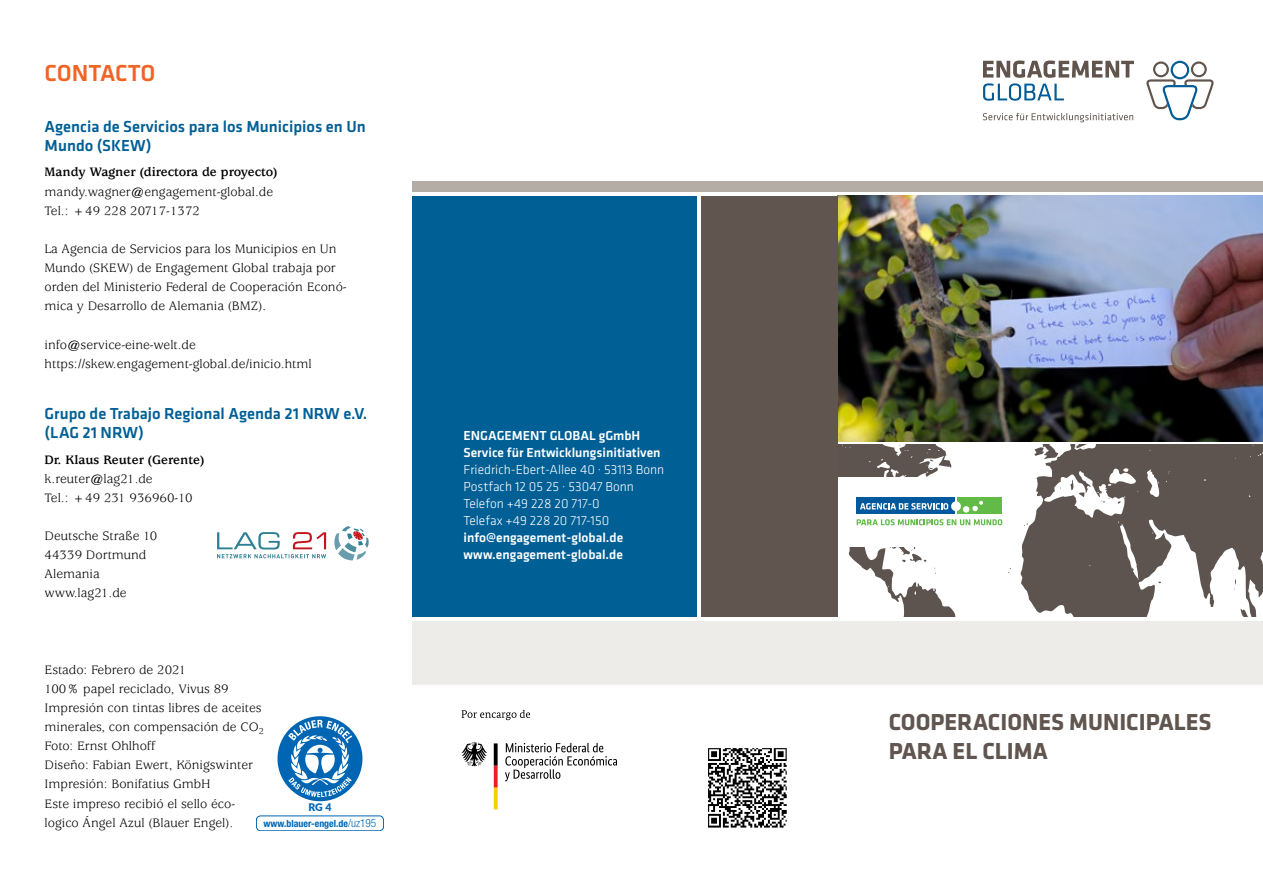
<style>
.page{position:relative;width:1263px;height:893px;background:#fff}
.page>*{position:absolute;margin:0;border:0;box-sizing:border-box;transform-origin:0 0}
.t1{font:700 24px/28.5px "Klavika Basic";color:#60554f}
.Head{font:500 24px "Klavika Basic";letter-spacing:-.015em;color:#f06426}
.Copyhead{font:500 16.5px/19.2px "Klavika Basic";color:#005f95}
.Ohne_Abstand{font:13.5px/19.2px "Usherwood Std";color:#000}
.Impressum_Medium{font:500 13.5px "Klavika Basic";color:#fff}
.Impressum_Light{font:300 13.5px "Klavika Basic";color:#fff}
.Ohne_Abstand-2{font:700 13.5px "Usherwood Std";color:#000}
.t2{font:900 10.5px "Lato";color:#0066b3}
.t3{font:700 condensed 9.9px "Helvetica Neue";color:#0066b3}
.s1{font-weight:300;font-size:11.25px}
</style>
<div class="page">
<svg style="left:838px;top:444px;width:425px;height:173px;fill:#5d5450"></svg>
<svg style="left:1146px;top:61px;width:67px;height:59px"></svg>
<svg style="left:983px;top:60px;width:151px;height:41px"></svg>
<svg style="left:983px;top:113px;width:150px;height:9px"></svg>
<div style="left:412px;top:621px;width:851px;height:64px;background:#eeece8"></div>
<div style="left:412px;top:181px;width:851px;height:10px;background:#b4ada5"></div>
<div style="left:412px;top:196px;width:285px;height:421px;background:#005f95"></div>
<div style="left:838px;top:477px;width:182px;height:69px;background:#fff"></div>
<img style="left:838px;top:196px;width:425px;height:246px">
<div style="left:856px;top:497px;width:99px;height:17px;background:#00599d"></div>
<div style="left:957px;top:497px;width:45px;height:17px;background:#62bb46"></div>
<div style="left:951px;top:501px;width:10px;height:10px;background:#fff;border-radius:50%"></div>
<div style="left:963px;top:506px;width:6px;height:7px;background:#fff;border-radius:50%"></div>
<svg style="left:972px;top:501px;width:11px;height:10px"></svg>
<svg style="left:860px;top:503px;width:88px;height:7px"></svg>
<svg style="left:857px;top:519px;width:145px;height:6px"></svg>
<svg style="left:217px;top:532px;width:109px;height:26px"></svg>
<svg style="left:334px;top:526px;width:35px;height:34px"></svg>
<svg style="left:277px;top:716px;width:85px;height:85px"></svg>
<div style="left:256px;top:816px;width:128px;height:15px;border:1px solid #0066b3;border-radius:4px"></div>
<div style="left:702px;top:196px;width:136px;height:421px;background:#60554f"></div>
<svg style="left:461px;top:710px;width:69px;height:10px"></svg>
<svg style="left:461px;top:742px;width:26px;height:24px"></svg>
<svg style="left:494px;top:743px;width:4px;height:66px"></svg>
<svg style="left:505px;top:743px;width:112px;height:38px"></svg>
<svg style="left:708px;top:748px;width:79px;height:80px"></svg>
<h1 class="Head" style="left:45px;top:57px;width:112px">CONTACTO</h1>
<h2 class="Copyhead" style="left:45px;top:117px;width:323px">Agencia de Servicios para los Municipios en Un<br>Mundo (SKEW)</h2>
<p class="Ohne_Abstand-2" style="left:45px;top:165px;width:234px">Mandy Wagner (directora de proyecto)</p>
<p class="Ohne_Abstand" style="left:45px;top:182px;width:230px">mandy.wagner@engagement-global.de</p>
<p class="Ohne_Abstand" style="left:45px;top:201px;width:157px">Tel.: +49 228 20717-1372</p>
<p class="Ohne_Abstand" style="left:45px;top:240px;width:303px">La Agencia de Servicios para los Municipios en Un Mundo (SKEW) de Engagement Global trabaja por orden del Ministerio Federal de Cooperación Econó&shy;mica y Desarrollo de Alemania (BMZ).</p>
<p class="Ohne_Abstand" style="left:45px;top:335px;width:153px">info@service-eine-welt.de</p>
<p class="Ohne_Abstand" style="left:45px;top:354px;width:269px">https://skew.engagement-global.de/inicio.html</p>
<h2 class="Copyhead" style="left:45px;top:404px;width:324px">Grupo de Trabajo Regional Agenda 21 NRW e.V. (LAG 21 NRW)</h2>
<p class="Ohne_Abstand-2" style="left:45px;top:452px;width:161px">Dr. Klaus Reuter (Gerente)</p>
<p class="Ohne_Abstand" style="left:45px;top:469px;width:110px">k.reuter@lag21.de</p>
<p class="Ohne_Abstand" style="left:45px;top:488px;width:149px">Tel.: +49 231 936960-10</p>
<p class="Ohne_Abstand" style="left:45px;top:527px;width:114px">Deutsche Straße 10</p>
<p class="Ohne_Abstand" style="left:45px;top:546px;width:103px">44339 Dortmund</p>
<p class="Ohne_Abstand" style="left:45px;top:565px;width:57px">Alemania</p>
<p class="Ohne_Abstand" style="left:45px;top:584px;width:84px">www.lag21.de</p>
<p class="Ohne_Abstand" style="left:45px;top:660px;width:143px">Estado: Febrero de 2021</p>
<p class="Ohne_Abstand" style="left:45px;top:679px;width:186px">100% papel reciclado, Vivus 89</p>
<p class="Ohne_Abstand" style="left:45px;top:698px;width:218px">Impresión con tintas libres de aceites</p>
<p class="Ohne_Abstand" style="left:45px;top:718px;width:221px">minerales, con compensación de CO<sub>2</sub></p>
<p class="Ohne_Abstand" style="left:45px;top:737px;width:112px">Foto: Ernst Ohlhoff</p>
<p class="Ohne_Abstand" style="left:45px;top:756px;width:210px">Diseño: Fabian Ewert, Königswinter</p>
<p class="Ohne_Abstand" style="left:45px;top:775px;width:168px">Impresión: Bonifatius GmbH</p>
<p class="Ohne_Abstand" style="left:45px;top:794px;width:191px">Este impreso recibió el sello éco&shy;logico Ángel Azul (Blauer Engel).</p>
<p class="t2" style="left:309px;top:799px;width:24px">RG 4</p>
<p class="t3" style="left:264px;top:818px;width:114px">www.blauer-engel.de<span class="s1">/uz195</span></p>
<p class="Impressum_Medium" style="left:463px;top:426px;width:178px">ENGAGEMENT GLOBAL gGmbH</p>
<p class="Impressum_Medium" style="left:463px;top:443px;width:199px">Service für Entwicklungsinitiativen</p>
<p class="Impressum_Light" style="left:463px;top:461px;width:202px">Friedrich-Ebert-Allee 40 · 53113 Bonn</p>
<p class="Impressum_Light" style="left:463px;top:479px;width:172px">Postfach 12 05 25 · 53047 Bonn</p>
<p class="Impressum_Light" style="left:463px;top:496px;width:138px">Telefon +49 228 20 717-0</p>
<p class="Impressum_Light" style="left:463px;top:513px;width:147px">Telefax +49 228 20 717-150</p>
<p class="Impressum_Medium" style="left:463px;top:529px;width:161px">info@engagement-global.de</p>
<p class="Impressum_Medium" style="left:463px;top:546px;width:161px">www.engagement-global.de</p>
<h1 class="t1" style="left:889px;top:707px;width:324px">COOPERACIONES MUNICIPALES<br>PARA EL CLIMA</h1>
</div>
